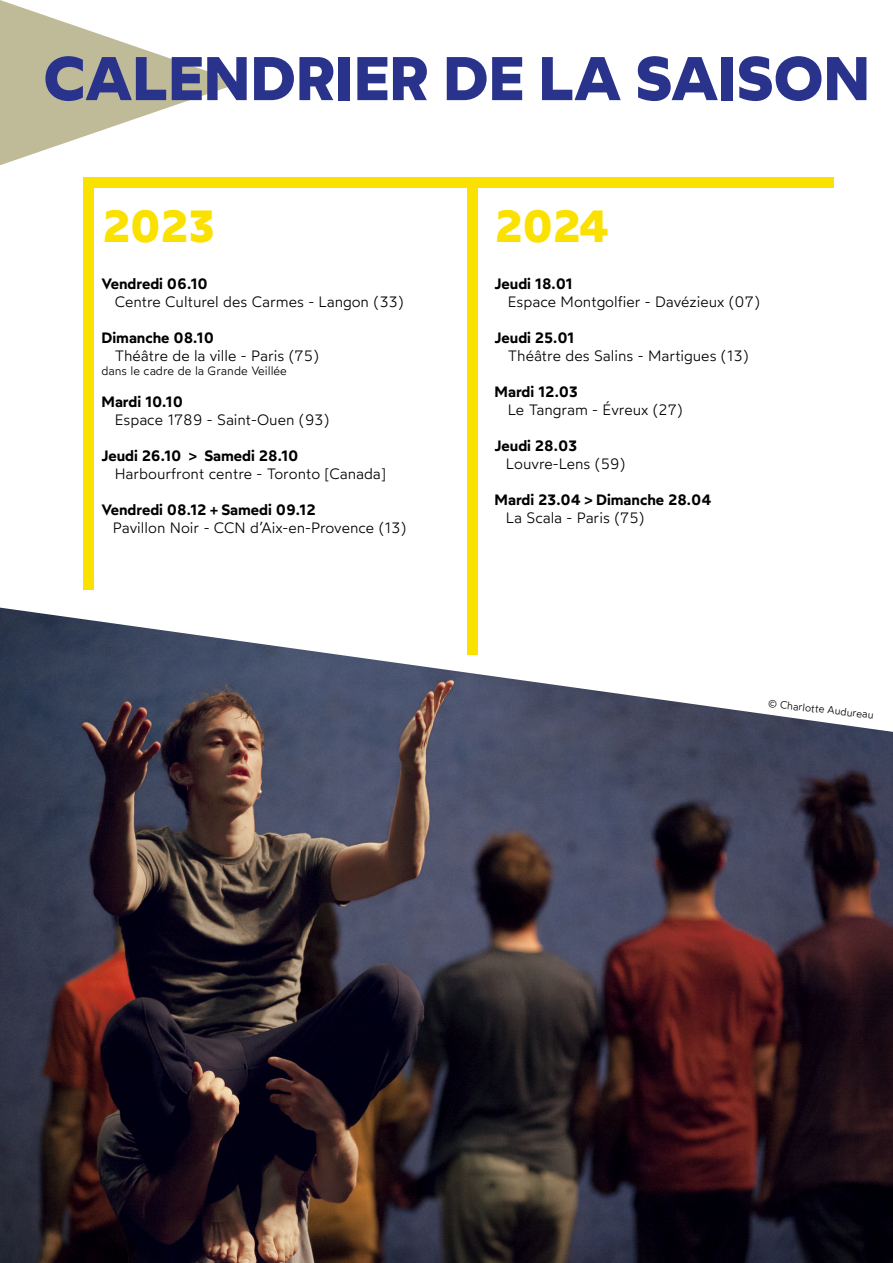
<style>
.page{position:relative;width:893px;height:1263px;background:#fff}
.page>*{position:absolute;margin:0;border:0;box-sizing:border-box;transform-origin:0 0}
.t1{font:700 61.5px "Wotfard";color:#29338c}
.t2{font:700 45px "Wotfard";letter-spacing:-.02em;color:#fae100}
.t3{font:300 15px "Wotfard";color:#000}
.t4{font:600 15px "Wotfard";color:#000}
.t5{font:300 12px "Wotfard";color:#000}
.t6{font:300 10.5px "Wotfard";color:#000}
</style>
<div class="page">
<svg style="left:0;top:0;width:241px;height:165px"></svg>
<div style="left:83px;top:185px;width:10px;height:405px;background:#fae100"></div>
<div style="left:468px;top:183px;width:10px;height:472px;background:#fae100"></div>
<div style="left:83px;top:177px;width:751px;height:11px;background:#fae100"></div>
<img style="left:0;top:608px;width:893px;height:655px">
<h1 class="t1" style="left:44px;top:39px;width:828px">CALENDRIER DE LA SAISON</h1>
<h2 class="t2" style="left:102px;top:197px;width:115px">2023</h2>
<h2 class="t2" style="left:495px;top:197px;width:116px">2024</h2>
<p class="t4" style="left:102px;top:274px;width:108px">Vendredi 06.10</p>
<p class="t3" style="left:115px;top:292px;width:291px">Centre Culturel des Carmes - Langon (33)</p>
<p class="t4" style="left:102px;top:328px;width:114px">Dimanche 08.10</p>
<p class="t3" style="left:115px;top:346px;width:206px">Théâtre de la ville - Paris (75)</p>
<p class="t5" style="left:102px;top:363px;width:187px">dans le cadre de la Grande Veillée</p>
<p class="t4" style="left:102px;top:393px;width:83px">Mardi 10.10</p>
<p class="t3" style="left:115px;top:411px;width:216px">Espace 1789 - Saint-Ouen (93)</p>
<p class="t4" style="left:102px;top:447px;width:198px">Jeudi 26.10 &gt; Samedi 28.10</p>
<p class="t3" style="left:115px;top:465px;width:272px">Harbourfront centre - Toronto [Canada]</p>
<p class="t4" style="left:102px;top:501px;width:216px">Vendredi 08.12 + Samedi 09.12</p>
<p class="t3" style="left:113px;top:519px;width:295px">Pavillon Noir - CCN d’Aix-en-Provence (13)</p>
<p class="t4" style="left:495px;top:274px;width:80px">Jeudi 18.01</p>
<p class="t3" style="left:508px;top:292px;width:254px">Espace Montgolfier - Davézieux (07)</p>
<p class="t4" style="left:495px;top:328px;width:81px">Jeudi 25.01</p>
<p class="t3" style="left:508px;top:346px;width:242px">Théâtre des Salins - Martigues (13)</p>
<p class="t4" style="left:495px;top:382px;width:85px">Mardi 12.03</p>
<p class="t3" style="left:508px;top:400px;width:177px">Le Tangram - Évreux (27)</p>
<p class="t4" style="left:495px;top:436px;width:84px">Jeudi 28.03</p>
<p class="t3" style="left:506px;top:454px;width:121px">Louvre-Lens (59)</p>
<p class="t4" style="left:495px;top:490px;width:218px">Mardi 23.04 &gt; Dimanche 28.04</p>
<p class="t3" style="left:506px;top:508px;width:140px">La Scala - Paris (75)</p>
<p class="t6" style="left:769px;top:697px;width:108px;rotate:6deg">© Charlotte Audureau</p>
</div>
